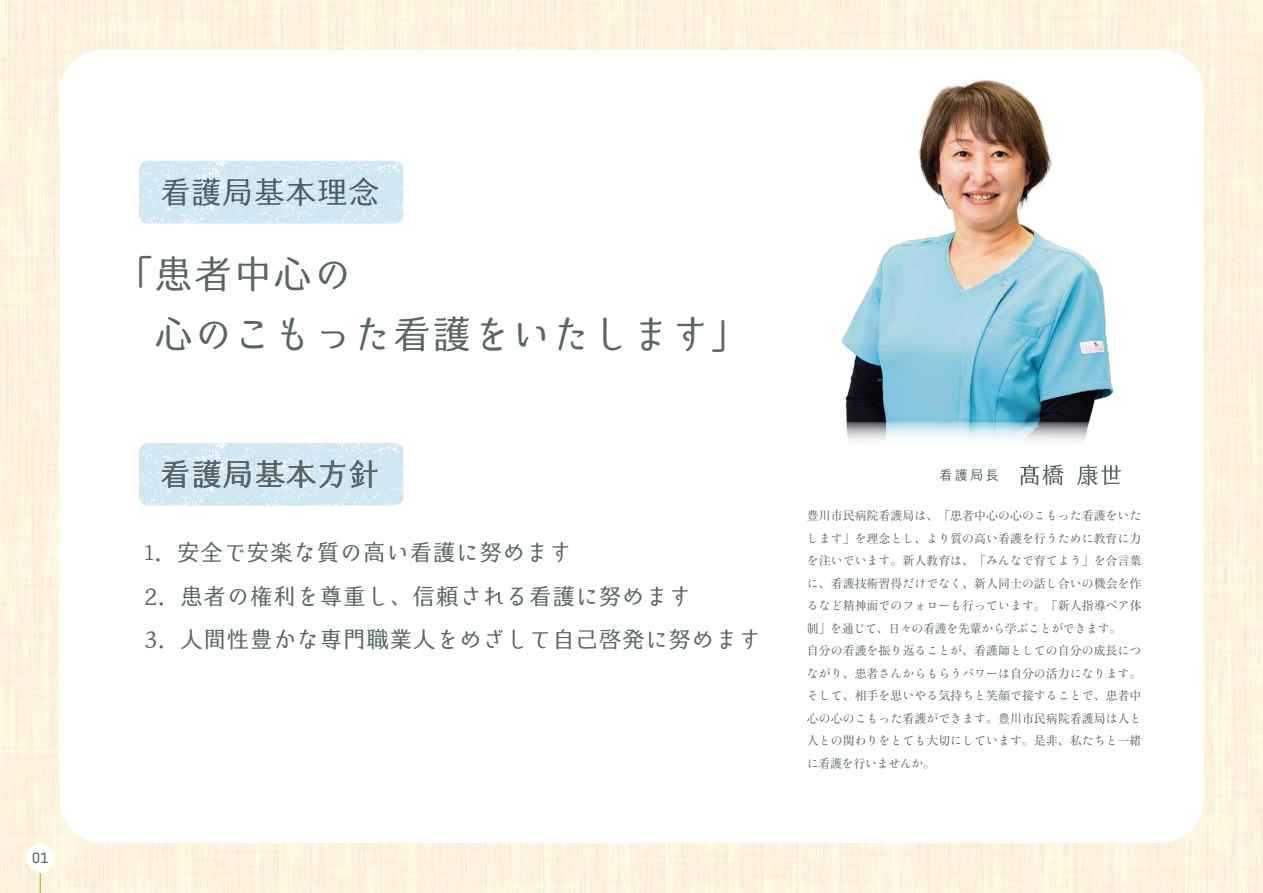
<style>
.page{position:relative;width:1263px;height:893px;background:#fdf2df}
.page>*{position:absolute;margin:0;border:0;box-sizing:border-box;transform-origin:0 0}
.t1{font:39.75px/60px "Hime Mincho Shirayuki";color:#5a6666}
.t2{font:31.5px "Hime Mincho Shirayuki";color:#5a6666}
.t3{font:23.25px/43.5px "Hime Mincho Shirayuki";color:#5a6666}
.t4{font:14.25px "New Frank";color:#5a6666}
.t5{font:13.5px "Hime Mincho Shirayuki";color:#5a6666}
.t6{font:12px/22.5px "Ryumin Std Regular KO";letter-spacing:-.005em;color:#5a6666}
.t7{font:12px "Ryumin Pro";letter-spacing:-.005em;color:#5a6666}
.s1{font-size:21px}
.s2{font-family:"Ryumin Std Regular KO"}
.s3{font-family:"Ryumin Pro"}
</style>
<div class="page">
<div style="left:60px;top:50px;width:1143px;height:793px;background:#fff;border-radius:43px"></div>
<img style="left:139px;top:161px;width:264px;height:62px">
<img style="left:139px;top:443px;width:264px;height:63px">
<img style="left:841px;top:78px;width:272px;height:344px">
<svg style="left:846px;top:422px;width:260px;height:64px"></svg>
<svg style="left:1077px;top:464px;width:44px;height:21px"></svg>
<svg style="left:1020px;top:465px;width:44px;height:20px"></svg>
<svg style="left:25px;top:843px;width:31px;height:50px"></svg>
<p class="t4" style="left:32px;top:849px;width:19px">01</p>
<h2 class="t2" style="left:159px;top:173px;width:222px">看護局基本理念</h2>
<h1 class="t1" style="left:154px;top:245px;width:598px;text-indent:-40px">「患者中心の<br>心のこもった看護をいたします」</h1>
<h2 class="t2" style="left:160px;top:455px;width:222px">看護局基本方針</h2>
<h3 class="t3" style="left:145px;top:531px;width:618px"><span class="s1">1</span>．安全で安楽な質の高い看護に努めます<br>2．患者の権利を尊重し、信頼される看護に努めます<br>3．人間性豊かな専門職業人をめざして自己啓発に努めます</h3>
<p class="t5" style="left:939px;top:467px;width:62px">看護局長</p>
<p class="t7" style="left:807px;top:506px;width:336px">豊川市民病院看護局<span class="s2">は</span>、「患者中心<span class="s2">の</span>心<span class="s2">のこもった</span>看護<span class="s2">をいた</span></p>
<p class="t6" style="left:807px;top:526px;width:336px">します<span class="s3">」</span>を<span class="s3">理念</span>とし<span class="s3">、</span>より<span class="s3">質</span>の<span class="s3">高</span>い<span class="s3">看護</span>を<span class="s3">行</span>うために<span class="s3">教育</span>に<span class="s3">力</span>を<span class="s3">注</span>いでいます<span class="s3">。新人教育</span>は<span class="s3">、「</span>みんなで<span class="s3">育</span>てよう<span class="s3">」</span>を<span class="s3">合言葉</span></p>
<p class="t7" style="left:807px;top:574px;width:336px"><span class="s2">に</span>、看護技術習得<span class="s2">だけでなく</span>、新人同士<span class="s2">の</span>話<span class="s2">し</span>合<span class="s2">いの</span>機会<span class="s2">を</span>作</p>
<p class="t6" style="left:807px;top:593px;width:336px">るなど<span class="s3">精神面</span>でのフォローも<span class="s3">行</span>っています<span class="s3">。「新人指導</span>ペア<span class="s3">体制」</span>を<span class="s3">通</span>じて<span class="s3">、日々</span>の<span class="s3">看護</span>を<span class="s3">先輩</span>から<span class="s3">学</span>ぶことができます<span class="s3">。</span></p>
<p class="t7" style="left:807px;top:641px;width:336px">自分<span class="s2">の</span>看護<span class="s2">を</span>振<span class="s2">り</span>返<span class="s2">ることが</span>、看護師<span class="s2">としての</span>自分<span class="s2">の</span>成長<span class="s2">につ</span></p>
<p class="t6" style="left:807px;top:661px;width:336px">ながり<span class="s3">、患者</span>さんからもらうパワーは<span class="s3">自分</span>の<span class="s3">活力</span>になります<span class="s3">。</span>そして<span class="s3">、相手</span>を<span class="s3">思</span>いやる<span class="s3">気持</span>ちと<span class="s3">笑顔</span>で<span class="s3">接</span>することで<span class="s3">、患者中</span></p>
<p class="t7" style="left:807px;top:709px;width:336px">心<span class="s2">の</span>心<span class="s2">のこもった</span>看護<span class="s2">ができます</span>。豊川市民病院看護局<span class="s2">は</span>人<span class="s2">と</span></p>
<p class="t6" style="left:807px;top:728px;width:336px"><span class="s3">人</span>との<span class="s3">関</span>わりをとても<span class="s3">大切</span>にしています<span class="s3">。是非、私</span>たちと<span class="s3">一緒</span>に<span class="s3">看護</span>を<span class="s3">行</span>いませんか<span class="s3">。</span></p>
</div>
